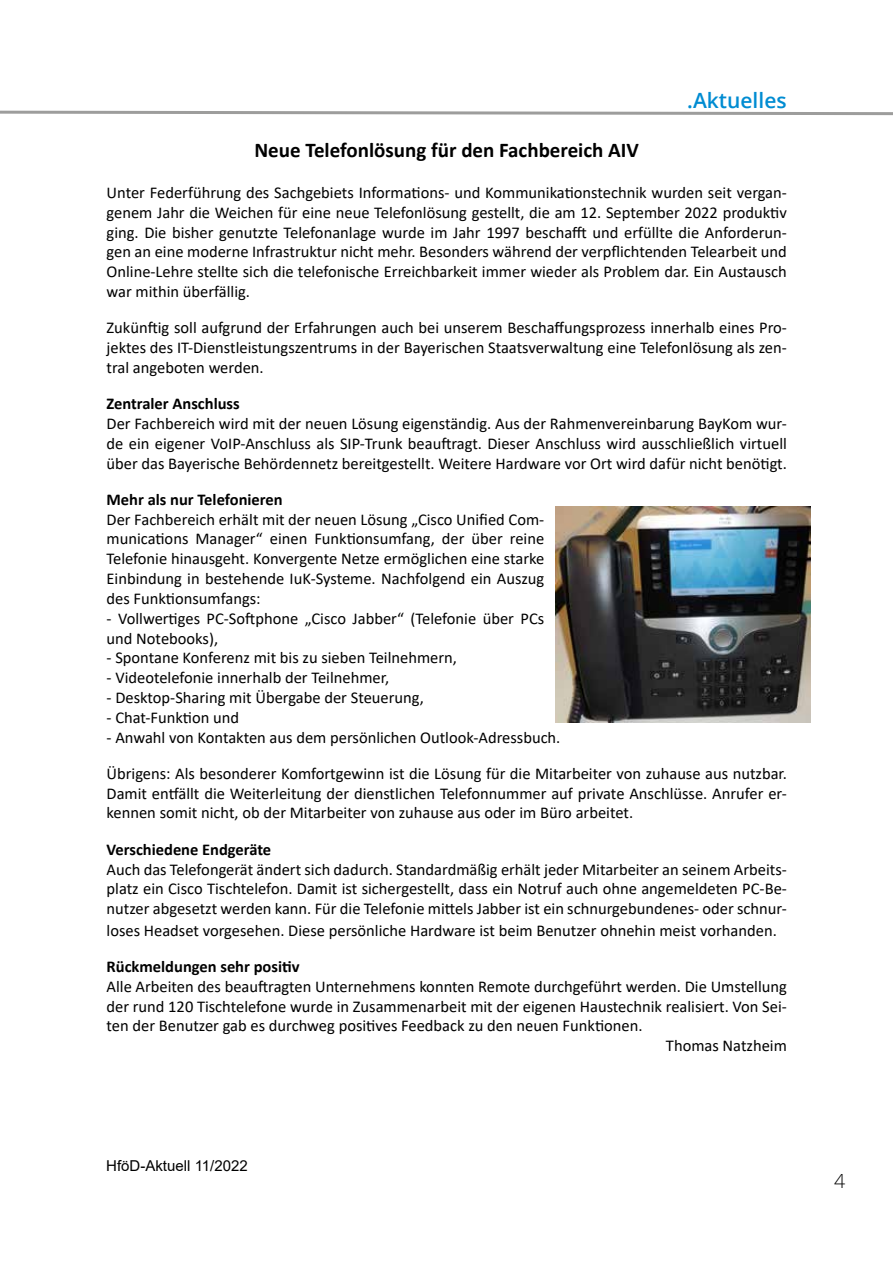
<style>
.page{position:relative;width:893px;height:1263px;background:#fff}
.page>*{position:absolute;margin:0;border:0;box-sizing:border-box;transform-origin:0 0}
.t1{font:700 21px "Calibri";color:#000}
.t2{font:600 21px "Open Sans";color:#008cd2}
.t3{font:300 19.5px "Open Sans";color:#000}
.t4{font:16.5px/19.8px "Calibri";color:#000;text-align:justify}
.t5{font:700 16.5px "Calibri";color:#000}
.t6{font:15px "Arial";color:#000}
</style>
<div class="page">
<svg style="left:0;top:110px;width:893px;height:6px"></svg>
<img style="left:555px;top:507px;width:256px;height:215px">
<p class="t2" style="left:687px;top:86px;width:101px">.Aktuelles</p>
<p class="t1" style="left:254px;top:135px;width:386px">Neue Telefonlösung für den Fachbereich AIV</p>
<p class="t4" style="left:107px;top:182px;width:682px">Unter Federführung des Sachgebiets Informations- und Kommunikationstechnik wurden seit vergan&shy;genem Jahr die Weichen für eine neue Telefonlösung gestellt, die am 12. September 2022 produktiv ging. Die bisher genutzte Telefonanlage wurde im Jahr 1997 beschafft und erfüllte die Anforderun&shy;gen an eine moderne Infrastruktur nicht mehr. Besonders während der verpflichtenden Telearbeit und Online-Lehre stellte sich die telefonische Erreichbarkeit immer wieder als Problem dar. Ein Austausch war mithin überfällig.</p>
<p class="t4" style="left:107px;top:317px;width:682px">Zukünftig soll aufgrund der Erfahrungen auch bei unserem Beschaffungsprozess innerhalb eines Pro&shy;jektes des IT-Dienstleistungszentrums in der Bayerischen Staatsverwaltung eine Telefonlösung als zen&shy;tral angeboten werden.</p>
<p class="t5" style="left:107px;top:392px;width:135px">Zentraler Anschluss</p>
<p class="t4" style="left:107px;top:413px;width:682px">Der Fachbereich wird mit der neuen Lösung eigenständig. Aus der Rahmenvereinbarung BayKom wur&shy;de ein eigener VoIP-Anschluss als SIP-Trunk beauftragt. Dieser Anschluss wird ausschließlich virtuell über das Bayerische Behördennetz bereitgestellt. Weitere Hardware vor Ort wird dafür nicht benötigt.</p>
<p class="t5" style="left:107px;top:488px;width:178px">Mehr als nur Telefonieren</p>
<p class="t4" style="left:107px;top:509px;width:439px">Der Fachbereich erhält mit der neuen Lösung „Cisco Unified Com&shy;munications Manager“ einen Funktionsumfang, der über reine Telefonie hinausgeht. Konvergente Netze ermöglichen eine starke Einbindung in bestehende IuK-Systeme. Nachfolgend ein Auszug des Funktionsumfangs:</p>
<p class="t4" style="left:107px;top:608px;width:439px">- Vollwertiges PC-Softphone „Cisco Jabber“ (Telefonie über PCs und Notebooks),</p>
<p class="t4" style="left:107px;top:647px;width:352px">- Spontane Konferenz mit bis zu sieben Teilnehmern,</p>
<p class="t4" style="left:107px;top:667px;width:284px">- Videotelefonie innerhalb der Teilnehmer,</p>
<p class="t4" style="left:107px;top:687px;width:319px">- Desktop-Sharing mit Übergabe der Steuerung,</p>
<p class="t4" style="left:107px;top:707px;width:134px">- Chat-Funktion und</p>
<p class="t4" style="left:107px;top:727px;width:455px">- Anwahl von Kontakten aus dem persönlichen Outlook-Adressbuch.</p>
<p class="t4" style="left:107px;top:763px;width:682px">Übrigens: Als besonderer Komfortgewinn ist die Lösung für die Mitarbeiter von zuhause aus nutzbar.<br>Damit entfällt die Weiterleitung der dienstlichen Telefonnummer auf private Anschlüsse. Anrufer er&shy;kennen somit nicht, ob der Mitarbeiter von zuhause aus oder im Büro arbeitet.</p>
<p class="t5" style="left:107px;top:837px;width:166px">Verschiedene Endgeräte</p>
<p class="t4" style="left:107px;top:859px;width:682px">Auch das Telefongerät ändert sich dadurch. Standardmäßig erhält jeder Mitarbeiter an seinem Arbeits&shy;platz ein Cisco Tischtelefon. Damit ist sichergestellt, dass ein Notruf auch ohne angemeldeten PC-Be&shy;nutzer abgesetzt werden kann. Für die Telefonie mittels Jabber ist ein schnurgebundenes- oder schnur-</p>
<p class="t4" style="left:107px;top:920px;width:672px">loses Headset vorgesehen. Diese persönliche Hardware ist beim Benutzer ohnehin meist vorhanden.</p>
<p class="t5" style="left:107px;top:955px;width:195px">Rückmeldungen sehr positiv</p>
<p class="t4" style="left:107px;top:976px;width:682px">Alle Arbeiten des beauftragten Unternehmens konnten Remote durchgeführt werden. Die Umstellung</p>
<p class="t4" style="left:107px;top:996px;width:682px">der rund 120 Tischtelefone wurde in Zusammenarbeit mit der eigenen Haustechnik realisiert. Von Sei-</p>
<p class="t4" style="left:107px;top:1016px;width:537px">ten der Benutzer gab es durchweg positives Feedback zu den neuen Funktionen.</p>
<p class="t4" style="left:666px;top:1035px;width:122px">Thomas Natzheim</p>
<p class="t6" style="left:106px;top:1156px;width:143px">HföD-Aktuell 11/2022</p>
<p class="t3" style="left:834px;top:1168px;width:13px">4</p>
</div>
